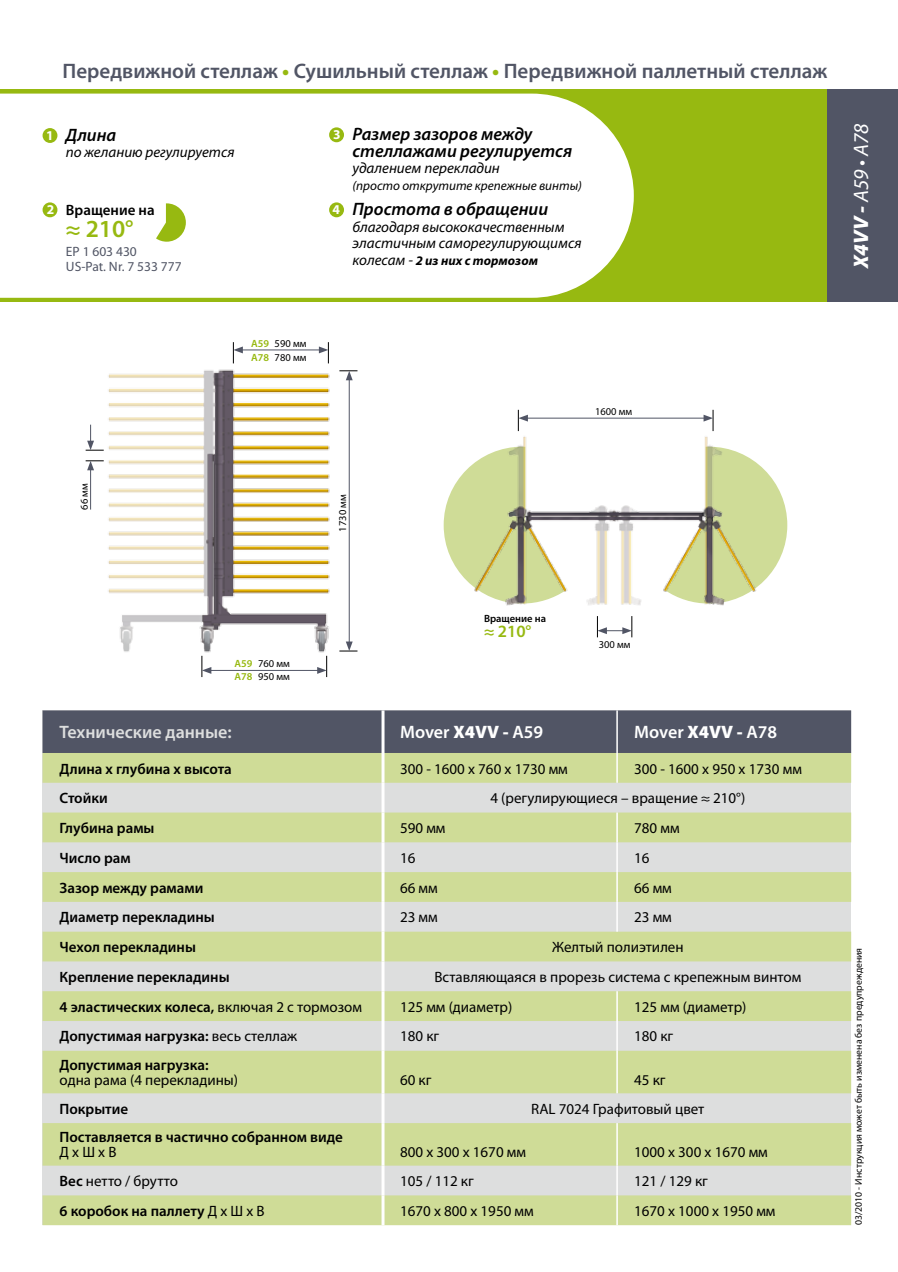
<style>
.page{position:relative;width:898px;height:1272px;background:#fff}
.page>*{position:absolute;margin:0;border:0;box-sizing:border-box;transform-origin:0 0}
.t1{font:600 24.6px "Myriad Pro";color:#97b911}
.t2{font:600 21px "Myriad Pro";color:#515565}
.t3{font:italic 21px "Myriad Pro";color:#fff}
.t4{font:italic 600 18px/16.5px "Myriad Pro";color:#000}
.t5{font:600 18px "Myriad Pro";color:#fff}
.t6{font:600 18px "Myriad Pro";color:#dddede}
.t7{font:600 17.25px "Myriad Pro";color:#97b911}
.t8{font:15px "Myriad Pro";color:#000}
.t9{font:600 15px "Myriad Pro";color:#000}
.t10{font:italic 15px/16.5px "Myriad Pro";color:#000}
.t11{font:13.5px/15px "Myriad Pro";color:#515565}
.t12{font:700 13.5px "Myriad Pro";color:#fff}
.t13{font:italic 13.2px "Myriad Pro";color:#000}
.t14{font:italic 700 13.2px "Myriad Pro";color:#000}
.t15{font:10.5px/14.2px "Myriad Pro";color:#000}
.t16{font:600 10.5px "Myriad Pro";color:#000}
.t17{font:9.75px "Myriad Pro";color:#000}
.s1{font-weight:700;color:#97b911}
.s2{font-weight:700;font-style:normal;font-size:13.5px;color:#fff}
.s3{font-weight:400;font-size:15px}
.s4{font-weight:900}
.s5{font-weight:600;color:#97b911}
.s6{font-weight:400}
.s7{font-weight:600}
</style>
<div class="page">
<div style="left:0;top:89px;width:897px;height:213px;background:#97b911"></div>
<div style="left:827px;top:89px;width:70px;height:213px;background:#515565"></div>
<div style="left:0;top:94px;width:633px;height:204px;background:#fff"></div>
<svg style="left:43px;top:782px;width:807px;height:443px;background:#d5ddb8"></svg>
<hr style="left:381px;top:782px;width:3px;height:30px;background:#fff">
<hr style="left:381px;top:812px;width:3px;height:30px;background:#fff">
<hr style="left:381px;top:842px;width:3px;height:30px;background:#fff">
<hr style="left:381px;top:872px;width:3px;height:29px;background:#fff">
<hr style="left:381px;top:901px;width:3px;height:30px;background:#fff">
<hr style="left:381px;top:931px;width:3px;height:30px;background:#fff">
<hr style="left:381px;top:961px;width:3px;height:30px;background:#fff">
<hr style="left:381px;top:991px;width:3px;height:29px;background:#fff">
<hr style="left:381px;top:1020px;width:3px;height:30px;background:#fff">
<hr style="left:381px;top:1050px;width:3px;height:43px;background:#fff">
<hr style="left:381px;top:1093px;width:3px;height:30px;background:#fff">
<hr style="left:381px;top:1123px;width:3px;height:42px;background:#fff">
<hr style="left:381px;top:1165px;width:3px;height:30px;background:#fff">
<hr style="left:381px;top:1195px;width:3px;height:30px;background:#fff">
<svg style="left:43px;top:710px;width:807px;height:72px;background:#858c7a"></svg>
<hr style="left:616px;top:812px;width:1px;height:30px;background:#fff">
<hr style="left:616px;top:842px;width:1px;height:30px;background:#fff">
<svg style="left:616px;top:872px;width:1px;height:29px"></svg>
<hr style="left:616px;top:901px;width:1px;height:30px;background:#fff">
<svg style="left:616px;top:991px;width:1px;height:29px"></svg>
<hr style="left:616px;top:1020px;width:1px;height:30px;background:#fff">
<hr style="left:616px;top:1050px;width:1px;height:43px;background:#fff">
<hr style="left:616px;top:1123px;width:1px;height:42px;background:#fff">
<hr style="left:616px;top:1165px;width:1px;height:30px;background:#fff">
<hr style="left:616px;top:1195px;width:1px;height:30px;background:#fff">
<svg style="left:764px;top:469px;width:23px;height:112px"></svg>
<svg style="left:443px;top:466px;width:27px;height:118px"></svg>
<img style="left:85px;top:369px;width:262px;height:288px">
<img style="left:470px;top:427px;width:294px;height:192px">
<hr style="left:349px;top:378px;width:1px;height:266px;background:#515565">
<svg style="left:339px;top:641px;width:18px;height:10px"></svg>
<svg style="left:339px;top:370px;width:18px;height:10px"></svg>
<hr style="left:209px;top:670px;width:110px;height:1px;background:#515565">
<svg style="left:201px;top:655px;width:10px;height:22px"></svg>
<svg style="left:317px;top:655px;width:10px;height:22px"></svg>
<svg style="left:597px;top:616px;width:35px;height:21px"></svg>
<hr style="left:240px;top:349px;width:81px;height:1px;background:#515565">
<svg style="left:233px;top:342px;width:10px;height:21px"></svg>
<svg style="left:319px;top:342px;width:10px;height:21px"></svg>
<svg style="left:86px;top:424px;width:18px;height:27px"></svg>
<hr style="left:90px;top:468px;width:1px;height:41px;background:#515565">
<svg style="left:86px;top:460px;width:18px;height:10px"></svg>
<hr style="left:525px;top:418px;width:180px;height:1px;background:#515565">
<svg style="left:517px;top:410px;width:10px;height:21px"></svg>
<svg style="left:703px;top:410px;width:10px;height:21px"></svg>
<div style="left:43px;top:128px;width:14px;height:15px;background:#97b911;border-radius:50%"></div>
<svg style="left:156px;top:203px;width:30px;height:39px"></svg>
<div style="left:43px;top:202px;width:14px;height:15px;background:#97b911;border-radius:50%"></div>
<div style="left:329px;top:202px;width:15px;height:15px;background:#97b911;border-radius:50%"></div>
<div style="left:329px;top:127px;width:15px;height:15px;background:#97b911;border-radius:50%"></div>
<h2 class="t2" style="left:63px;top:58px;width:766px">Передвижной стеллаж <span class="s1">•</span> Сушильный стеллаж <span class="s1">•</span> Передвижной паллетный стеллаж</h2>
<p class="t4" style="left:352px;top:125px;width:221px;text-indent:-19px"><span class="s2">3</span> Размер зазоров между стеллажами регулируется</p>
<p class="t10" style="left:352px;top:160px;width:149px">удалением перекладин</p>
<p class="t13" style="left:352px;top:177px;width:231px">(просто открутите крепежные винты)</p>
<p class="t4" style="left:352px;top:200px;width:197px">Простота в обращении</p>
<p class="t10" style="left:352px;top:218px;width:230px">благодаря высококачественным эластичным саморегулирующимся</p>
<p class="t14" style="left:352px;top:252px;width:187px"><span class="s3">колесам -</span> 2 из них с тормозом</p>
<p class="t4" style="left:66px;top:126px;width:52px">Длина</p>
<p class="t10" style="left:66px;top:144px;width:170px">по желанию регулируется</p>
<p class="t12" style="left:46px;top:126px;width:9px">1</p>
<p class="t9" style="left:66px;top:200px;width:90px">Вращение на</p>
<h1 class="t1" style="left:66px;top:213px;width:69px">≈ 210°</h1>
<p class="t11" style="left:66px;top:243px;width:117px">EP 1 603 430<br>US-Pat. Nr. 7 533 777</p>
<p class="t12" style="left:47px;top:201px;width:9px">2</p>
<p class="t12" style="left:332px;top:201px;width:9px">4</p>
<h2 class="t3" style="left:847px;top:268px;width:146px;rotate:-90deg"><span class="s4">X4VV -</span> A59 • A78</h2>
<p class="t15" style="left:77px;top:509px;width:28px;rotate:-90deg">66 мм</p>
<p class="t15" style="left:251px;top:336px;width:57px"><span class="s5">A59</span> 590 мм<br><span class="s5">A78</span> 780 мм</p>
<p class="t15" style="left:335px;top:531px;width:39px;rotate:-90deg">1730 мм</p>
<p class="t15" style="left:595px;top:404px;width:39px">1600 мм</p>
<p class="t15" style="left:234px;top:657px;width:57px;line-height:13px"><span class="s5">A59</span> 760 мм<br><span class="s5">A78</span> 950 мм</p>
<p class="t16" style="left:484px;top:612px;width:64px">Вращение на</p>
<p class="t7" style="left:484px;top:620px;width:49px">≈ 210°</p>
<p class="t15" style="left:598px;top:636px;width:33px">300 мм</p>
<p class="t6" style="left:60px;top:721px;width:174px">Технические данные:</p>
<p class="t5" style="left:400px;top:721px;width:144px">Mover <span class="s4">X4VV -</span> A59</p>
<p class="t5" style="left:634px;top:721px;width:144px">Mover <span class="s4">X4VV -</span> A78</p>
<p class="t9" style="left:60px;top:759px;width:174px">Длина x глубина x высота</p>
<p class="t8" style="left:400px;top:759px;width:169px">300 - 1600 x 760 x 1730 мм</p>
<p class="t8" style="left:634px;top:759px;width:169px">300 - 1600 x 950 x 1730 мм</p>
<p class="t9" style="left:60px;top:788px;width:50px">Стойки</p>
<p class="t8" style="left:490px;top:789px;width:256px">4 (регулирующиеся – вращение ≈ 210°)</p>
<p class="t9" style="left:60px;top:818px;width:96px">Глубина рамы</p>
<p class="t8" style="left:400px;top:818px;width:47px">590 мм</p>
<p class="t8" style="left:634px;top:818px;width:47px">780 мм</p>
<p class="t9" style="left:60px;top:848px;width:73px">Число рам</p>
<p class="t8" style="left:400px;top:848px;width:17px">16</p>
<p class="t8" style="left:634px;top:848px;width:17px">16</p>
<p class="t9" style="left:60px;top:878px;width:145px">Зазор между рамами</p>
<p class="t8" style="left:400px;top:878px;width:39px">66 мм</p>
<p class="t8" style="left:634px;top:878px;width:39px">66 мм</p>
<p class="t9" style="left:60px;top:907px;width:157px">Диаметр перекладины</p>
<p class="t8" style="left:400px;top:908px;width:39px">23 мм</p>
<p class="t8" style="left:634px;top:908px;width:39px">23 мм</p>
<p class="t9" style="left:60px;top:937px;width:138px">Чехол перекладины</p>
<p class="t8" style="left:552px;top:937px;width:133px">Желтый полиэтилен</p>
<p class="t9" style="left:60px;top:967px;width:171px">Крепление перекладины</p>
<p class="t8" style="left:434px;top:967px;width:368px">Вставляющаяся в прорезь система с крепежным винтом</p>
<p class="t9" style="left:60px;top:997px;width:304px">4 эластических колеса, <span class="s6">включая 2 с тормозом</span></p>
<p class="t8" style="left:400px;top:997px;width:114px">125 мм (диаметр)</p>
<p class="t8" style="left:634px;top:997px;width:114px">125 мм (диаметр)</p>
<p class="t9" style="left:60px;top:1026px;width:239px">Допустимая нагрузка: <span class="s6">весь стеллаж</span></p>
<p class="t8" style="left:400px;top:1027px;width:41px">180 кг</p>
<p class="t8" style="left:634px;top:1027px;width:41px">180 кг</p>
<p class="t9" style="left:60px;top:1055px;width:151px">Допустимая нагрузка:</p>
<p class="t8" style="left:60px;top:1070px;width:180px">одна рама (4 перекладины)</p>
<p class="t8" style="left:400px;top:1070px;width:33px">60 кг</p>
<p class="t8" style="left:634px;top:1070px;width:33px">45 кг</p>
<p class="t9" style="left:60px;top:1099px;width:70px">Покрытие</p>
<p class="t8" style="left:531px;top:1099px;width:175px">RAL 7024 Графитовый цвет</p>
<p class="t9" style="left:60px;top:1127px;width:285px">Поставляется в частично собранном виде</p>
<p class="t8" style="left:60px;top:1143px;width:58px">Д x Ш x В</p>
<p class="t8" style="left:400px;top:1143px;width:127px">800 x 300 x 1670 мм</p>
<p class="t8" style="left:634px;top:1143px;width:135px">1000 x 300 x 1670 мм</p>
<p class="t8" style="left:60px;top:1171px;width:120px"><span class="s7">Вес</span> нетто / брутто</p>
<p class="t8" style="left:400px;top:1171px;width:75px">105 / 112 кг</p>
<p class="t8" style="left:634px;top:1171px;width:75px">121 / 129 кг</p>
<p class="t9" style="left:60px;top:1201px;width:206px">6 коробок на паллету <span class="s6">Д x Ш x В</span></p>
<p class="t8" style="left:400px;top:1201px;width:135px">1670 x 800 x 1950 мм</p>
<p class="t8" style="left:634px;top:1201px;width:143px">1670 x 1000 x 1950 мм</p>
<p class="t17" style="left:852px;top:1225px;width:279px;rotate:-90deg">03/2010 - Инструкция может быть изменена без предупреждения</p>
</div>
